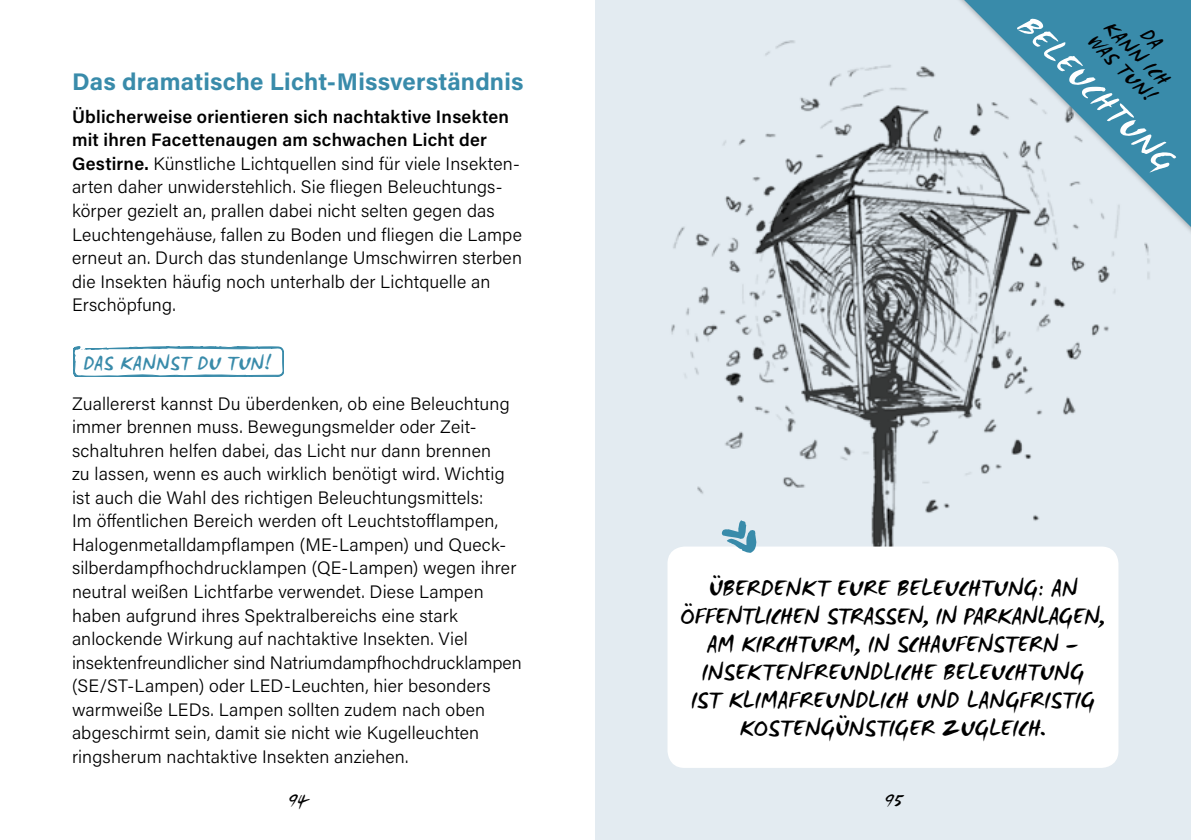
<style>
.page{position:relative;width:1191px;height:840px;background:#fff}
.page>*{position:absolute;margin:0;border:0;box-sizing:border-box;transform-origin:0 0}
.t1{font:36px "WC Mano Negra Bta";color:#fff}
.t2{font:26px/28px "WC Mano Negra Bta";letter-spacing:-.01em;color:#000;text-align:center}
.t3{font:700 24px "Acumin Pro";letter-spacing:.01em;color:#398baa}
.t4{font:22px/21px "WC Mano Negra Bta";color:#000;text-align:center}
.t5{font:22px "WC Mano Negra Bta";letter-spacing:.01em;color:#398baa}
.t6{font:300 18px/23.6px "Acumin Pro";letter-spacing:.01em;color:#000}
.t7{font:18px "WC Mano Negra Bta";color:#000}
.s1{font-weight:600}
</style>
<div class="page">
<div style="left:595px;top:0;width:596px;height:839px;background:#e3ebf1"></div>
<img style="left:671px;top:40px;width:479px;height:617px">
<div style="left:930px;top:0;width:261px;height:261px;background:#000;opacity:.3"></div>
<svg style="left:964px;top:0;width:227px;height:227px"></svg>
<svg style="left:73px;top:346px;width:210px;height:30px"></svg>
<div style="left:667px;top:546px;width:451px;height:221px;background:#fff;border-radius:17px"></div>
<svg style="left:720px;top:514px;width:44px;height:33px"></svg>
<h3 class="t3" style="left:72px;top:64px;width:453px">Das dramatische Licht-Missverständnis</h3>
<p class="t6" style="left:72px;top:104px;width:451px"><span class="s1">Üblicherweise orientieren sich nachtaktive Insekten mit ihren Facettenaugen am schwachen Licht der Gestirne.</span> Künstliche Lichtquellen sind für viele Insekten&shy;arten daher unwiderstehlich. Sie fliegen Beleuchtungs&shy;körper gezielt an, prallen dabei nicht selten gegen das Leuchtengehäuse, fallen zu Boden und fliegen die Lampe erneut an. Durch das stundenlange Umschwirren sterben die Insekten häufig noch unterhalb der Lichtquelle an Erschöpfung.</p>
<p class="t5" style="left:83px;top:349px;width:189px">DAS KANNST DU TUN!</p>
<h1 class="t1" style="left:1038px;top:4px;width:208px;rotate:45deg">BELEUCHTUNG</h1>
<p class="t4" style="left:1127px;top:1px;width:87px;rotate:45deg">DA<br>KANN ICH<br>WAS TUN!</p>
<p class="t6" style="left:72px;top:390px;width:451px">Zuallererst kannst Du überdenken, ob eine Beleuchtung immer brennen muss. Bewegungsmelder oder Zeit&shy;schaltuhren helfen dabei, das Licht nur dann brennen<br>zu lassen, wenn es auch wirklich benötigt wird. Wichtig ist auch die Wahl des richtigen Beleuchtungsmittels:<br>Im öffentlichen Bereich werden oft Leuchtstofflampen, Halogenmetalldampflampen (ME-Lampen) und Queck&shy;silberdampfhochdrucklampen (QE-Lampen) wegen ihrer neutral weißen Lichtfarbe verwendet. Diese Lampen haben aufgrund ihres Spektralbereichs eine stark anlockende Wirkung auf nachtaktive Insekten. Viel insektenfreundlicher sind Natriumdampfhochdrucklampen (SE/ST-Lampen) oder LED-Leuchten, hier besonders warmweiße LEDs. Lampen sollten zudem nach oben abgeschirmt sein, damit sie nicht wie Kugelleuchten ringsherum nachtaktive Insekten anziehen.</p>
<p class="t7" style="left:288px;top:789px;width:21px">94</p>
<p class="t7" style="left:884px;top:789px;width:23px">95</p>
<h2 class="t2" style="left:680px;top:575px;width:427px">ÜBERDENKT EURE BELEUCHTUNG: AN ÖFFENTLICHEN STRASSEN, IN PARKANLAGEN, AM KIRCHTURM, IN SCHAUFENSTERN – INSEKTENFREUNDLICHE BELEUCHTUNG<br>IST KLIMAFREUNDLICH UND LANGFRISTIG KOSTENGÜNSTIGER ZUGLEICH.</h2>
</div>
